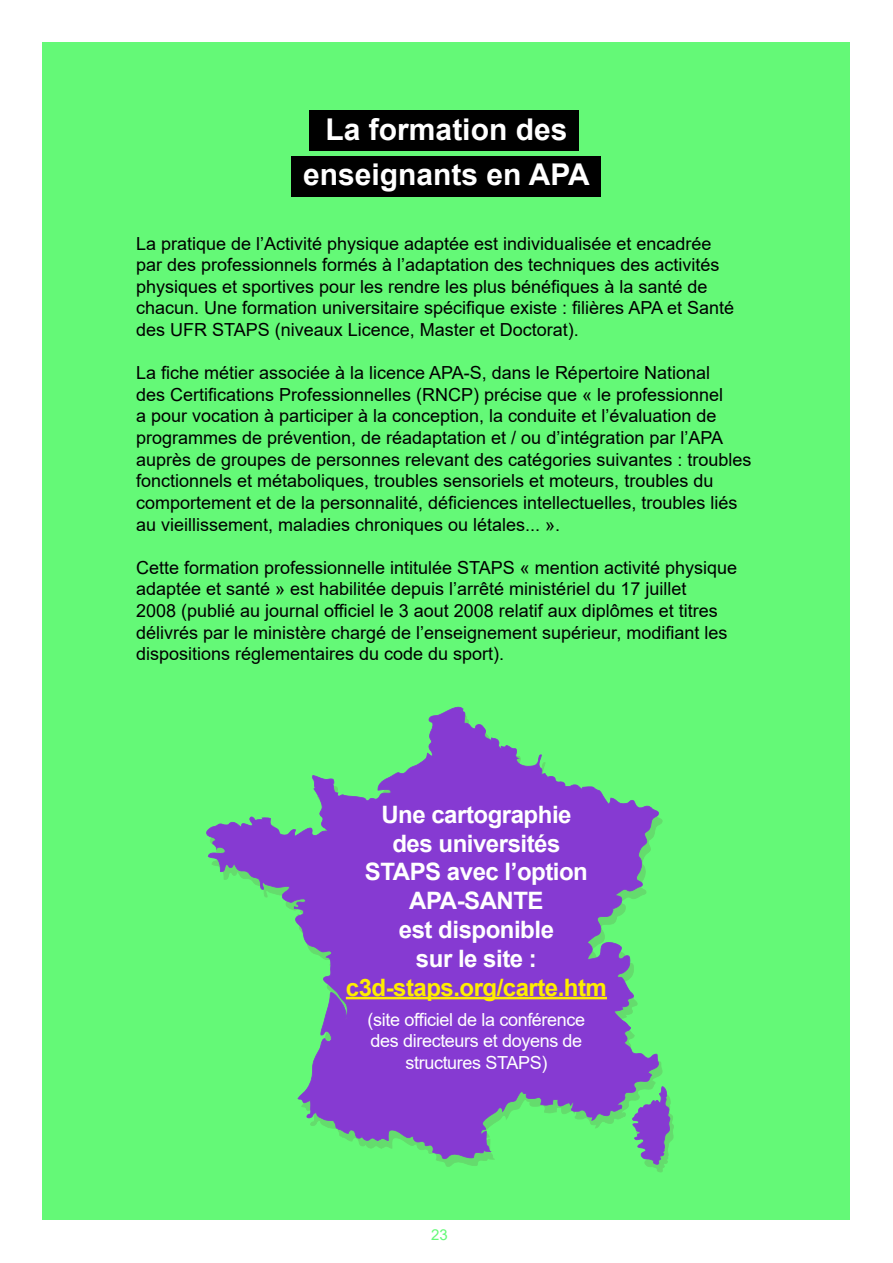
<style>
.page{position:relative;width:893px;height:1263px;background:#fff}
.page>*{position:absolute;margin:0;border:0;box-sizing:border-box;transform-origin:0 0}
.t1{font:700 30px "Arial";color:#fff}
.t2{font:700 24px/28.8px "Arial";letter-spacing:-.02em;color:#fff;text-align:center}
.t3{font:700 24px "Arial";letter-spacing:-.02em;color:#ffed00}
.t4{font:18px/21.6px "Arial";color:#000}
.t5{font:18px/21.6px "Arial";letter-spacing:-.02em;color:#fff;text-align:center}
.t6{font:15px "Arial";color:#64f977}
</style>
<div class="page">
<div style="left:43px;top:43px;width:807px;height:1177px;background:#64f977"></div>
<div style="left:309px;top:111px;width:269px;height:40px;background:#000"></div>
<div style="left:292px;top:156px;width:309px;height:41px;background:#000"></div>
<svg style="left:206px;top:706px;width:453px;height:453px;fill:#863ad2"></svg>
<svg style="left:631px;top:1085px;width:43px;height:87px"></svg>
<hr style="left:346px;top:997px;width:261px;height:2px;background:#ffed00">
<p class="t1" style="left:326px;top:108px;width:243px">La formation des</p>
<p class="t1" style="left:303px;top:153px;width:288px">enseignants en APA</p>
<p class="t4" style="left:136px;top:232px;width:599px">La pratique de l’Activité physique adaptée est individualisée et encadrée par des professionnels formés à l’adaptation des techniques des activités physiques et sportives pour les rendre les plus bénéfiques à la santé de chacun. Une formation universitaire spécifique existe : filières APA et Santé des UFR STAPS (niveaux Licence, Master et Doctorat).</p>
<p class="t4" style="left:136px;top:362px;width:617px">La fiche métier associée à la licence APA-S, dans le Répertoire National<br>des Certifications Professionnelles (RNCP) précise que « le professionnel<br>a pour vocation à participer à la conception, la conduite et l’évaluation de programmes de prévention, de réadaptation et / ou d’intégration par l’APA auprès de groupes de personnes relevant des catégories suivantes : troubles fonctionnels et métaboliques, troubles sensoriels et moteurs, troubles du comportement et de la personnalité, déficiences intellectuelles, troubles liés au vieillissement, maladies chroniques ou létales... ».</p>
<p class="t4" style="left:136px;top:556px;width:602px">Cette formation professionnelle intitulée STAPS « mention activité physique adaptée et santé » est habilitée depuis l’arrêté ministériel du 17 juillet<br>2008 (publié au journal officiel le 3 aout 2008 relatif aux diplômes et titres délivrés par le ministère chargé de l’enseignement supérieur, modifiant les dispositions réglementaires du code du sport).</p>
<p class="t2" style="left:381px;top:800px;width:192px">Une cartographie</p>
<p class="t2" style="left:392px;top:829px;width:170px">des universités</p>
<p class="t2" style="left:365px;top:858px;width:224px">STAPS avec l’option<br>APA-SANTE</p>
<p class="t2" style="left:399px;top:915px;width:157px">est disponible</p>
<p class="t2" style="left:416px;top:944px;width:122px">sur le site :</p>
<p class="t3" style="left:346px;top:970px;width:262px">c3d-staps.org/carte.htm</p>
<p class="t5" style="left:368px;top:1008px;width:219px">(site officiel de la conférence</p>
<p class="t5" style="left:371px;top:1030px;width:213px">des directeurs et doyens de structures STAPS)</p>
<p class="t6" style="left:431px;top:1224px;width:18px">23</p>
</div>
